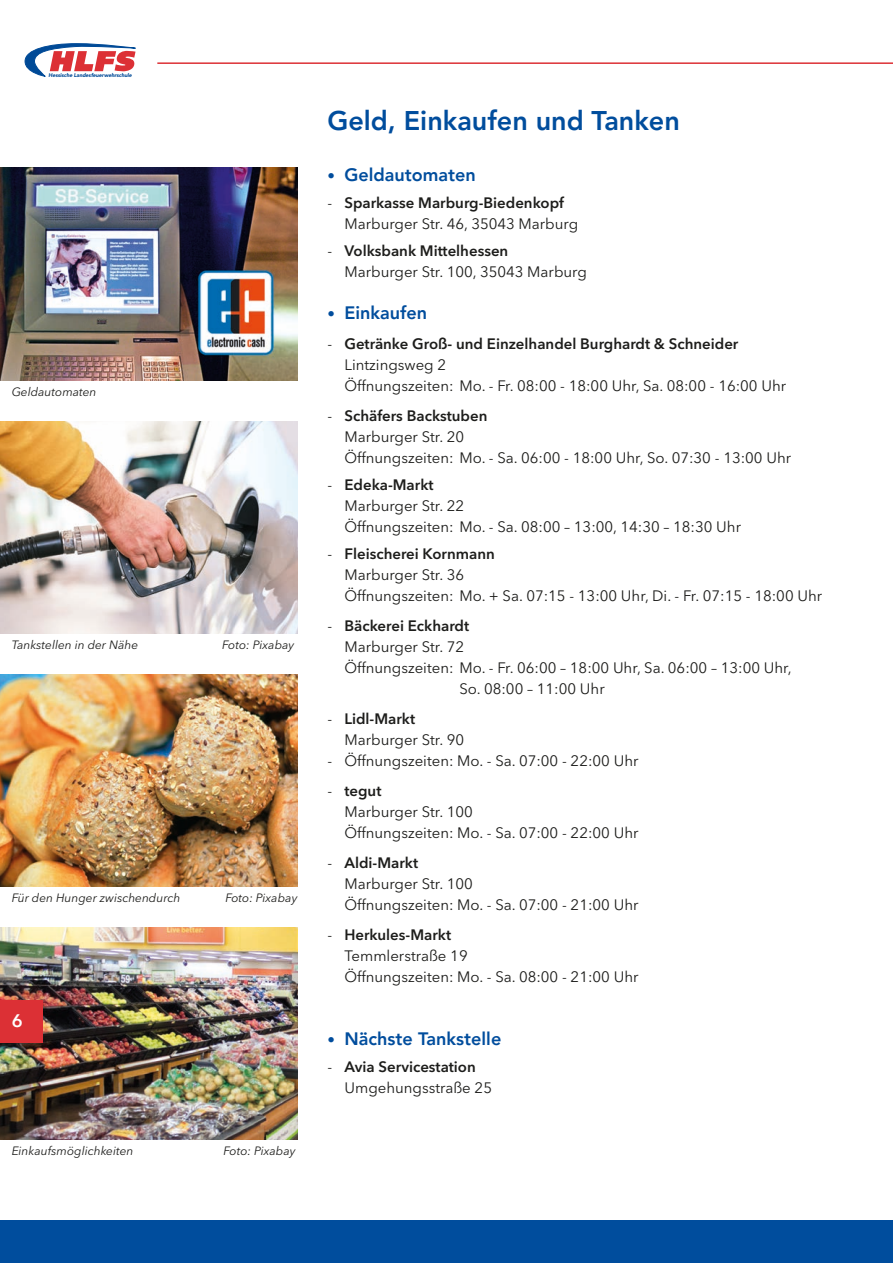
<style>
.page{position:relative;width:893px;height:1263px;background:#fff}
.page>*{position:absolute;margin:0;border:0;box-sizing:border-box;transform-origin:0 0}
.t1{font:800 27px "Avenir LT Pro";color:#004d9d}
.t2{font:800 18px "Avenir LT Pro";color:#004d9d}
.t3{font:600 18px "Avenir Next LT Pro";color:#fff}
.t4{font:15px/21px "Avenir Next LT Pro";color:#1d1d1b}
.t5{font:600 15px "Avenir Next LT Pro";color:#1d1d1b}
.t6{font:italic 12px "Avenir Next LT Pro";color:#1d1d1b}
.t7{font:italic 900 5.4px "Avenir";letter-spacing:-.015em;color:#004a97}
.s1{font-family:"Avenir Next LT Pro";font-weight:400;font-size:15px}
.s2{font-weight:600}
.s3{font-weight:400}
</style>
<div class="page">
<hr style="left:157px;top:62px;width:736px;height:2px;background:#dc3035">
<svg style="left:25px;top:44px;width:111px;height:33px"></svg>
<img style="left:0;top:927px;width:298px;height:213px">
<img style="left:0;top:168px;width:298px;height:213px">
<img style="left:0;top:674px;width:298px;height:213px">
<img style="left:0;top:421px;width:298px;height:213px">
<div style="left:0;top:1220px;width:893px;height:43px;background:#004d9d"></div>
<div style="left:0;top:1000px;width:43px;height:43px;background:#dc3035"></div>
<p class="t7" style="left:48px;top:72px;width:85px">Hessische Landesfeuerwehrschule</p>
<p class="t6" style="left:12px;top:385px;width:86px">Geldautomaten</p>
<p class="t6" style="left:12px;top:638px;width:128px">Tankstellen in der Nähe</p>
<p class="t6" style="left:222px;top:638px;width:74px">Foto: Pixabay</p>
<p class="t6" style="left:12px;top:891px;width:170px">Für den Hunger zwischendurch</p>
<p class="t6" style="left:225px;top:891px;width:74px">Foto: Pixabay</p>
<p class="t3" style="left:12px;top:1010px;width:12px">6</p>
<p class="t6" style="left:12px;top:1144px;width:123px">Einkaufsmöglichkeiten</p>
<p class="t6" style="left:223px;top:1144px;width:74px">Foto: Pixabay</p>
<h1 class="t1" style="left:327px;top:105px;width:354px">Geld, Einkaufen und Tanken</h1>
<p class="t2" style="left:327px;top:164px;width:150px"><span class="s1">•</span> Geldautomaten</p>
<p class="t4" style="left:344px;top:192px;width:235px;text-indent:-17px">- <span class="s2">Sparkasse Marburg-Biedenkopf<br></span>Marburger Str. 46, 35043 Marburg</p>
<p class="t4" style="left:344px;top:240px;width:244px;text-indent:-17px">- <span class="s2">Volksbank Mittelhessen<br></span>Marburger Str. 100, 35043 Marburg</p>
<p class="t2" style="left:327px;top:302px;width:101px"><span class="s1">•</span> Einkaufen</p>
<p class="t4" style="left:344px;top:333px;width:443px;text-indent:-17px">- <span class="s2">Getränke Groß- und Einzelhandel Burghardt &amp; Schneider<br></span>Lintzingsweg 2<br>Öffnungszeiten: Mo. - Fr. 08:00 - 18:00 Uhr, Sa. 08:00 - 16:00 Uhr</p>
<p class="t4" style="left:344px;top:405px;width:448px;text-indent:-17px">- <span class="s2">Schäfers Backstuben<br></span>Marburger Str. 20<br>Öffnungszeiten: Mo. - Sa. 06:00 - 18:00 Uhr, So. 07:30 - 13:00 Uhr</p>
<p class="t4" style="left:344px;top:474px;width:398px;text-indent:-17px">- <span class="s2">Edeka-Markt<br></span>Marburger Str. 22<br>Öffnungszeiten: Mo. - Sa. 08:00 – 13:00, 14:30 – 18:30 Uhr</p>
<p class="t4" style="left:344px;top:543px;width:479px;text-indent:-17px">- <span class="s2">Fleischerei Kornmann<br></span>Marburger Str. 36<br>Öffnungszeiten: Mo. + Sa. 07:15 - 13:00 Uhr, Di. - Fr. 07:15 - 18:00 Uhr</p>
<p class="t5" style="left:327px;top:616px;width:143px"><span class="s3">-</span> Bäckerei Eckhardt</p>
<p class="t4" style="left:344px;top:636px;width:121px">Marburger Str. 72</p>
<p class="t4" style="left:344px;top:657px;width:449px">Öffnungszeiten: Mo. - Fr. 06:00 – 18:00 Uhr, Sa. 06:00 – 13:00 Uhr,</p>
<p class="t4" style="left:459px;top:678px;width:147px">So. 08:00 – 11:00 Uhr</p>
<p class="t4" style="left:344px;top:708px;width:121px;text-indent:-17px">- <span class="s2">Lidl-Markt<br></span>Marburger Str. 90</p>
<p class="t4" style="left:327px;top:750px;width:313px">- Öffnungszeiten: Mo. - Sa. 07:00 - 22:00 Uhr</p>
<p class="t4" style="left:344px;top:780px;width:296px;text-indent:-17px">- <span class="s2">tegut<br></span>Marburger Str. 100<br>Öffnungszeiten: Mo. - Sa. 07:00 - 22:00 Uhr</p>
<p class="t4" style="left:344px;top:852px;width:296px;text-indent:-17px">- <span class="s2">Aldi-Markt<br></span>Marburger Str. 100<br>Öffnungszeiten: Mo. - Sa. 07:00 - 21:00 Uhr</p>
<p class="t4" style="left:344px;top:924px;width:296px;text-indent:-17px">- <span class="s2">Herkules-Markt<br></span>Temmlerstraße 19<br>Öffnungszeiten: Mo. - Sa. 08:00 - 21:00 Uhr</p>
<p class="t2" style="left:327px;top:1028px;width:175px"><span class="s1">•</span> Nächste Tankstelle</p>
<p class="t4" style="left:344px;top:1056px;width:149px;text-indent:-17px">- <span class="s2">Avia Servicestation<br></span>Umgehungsstraße 25</p>
</div>
